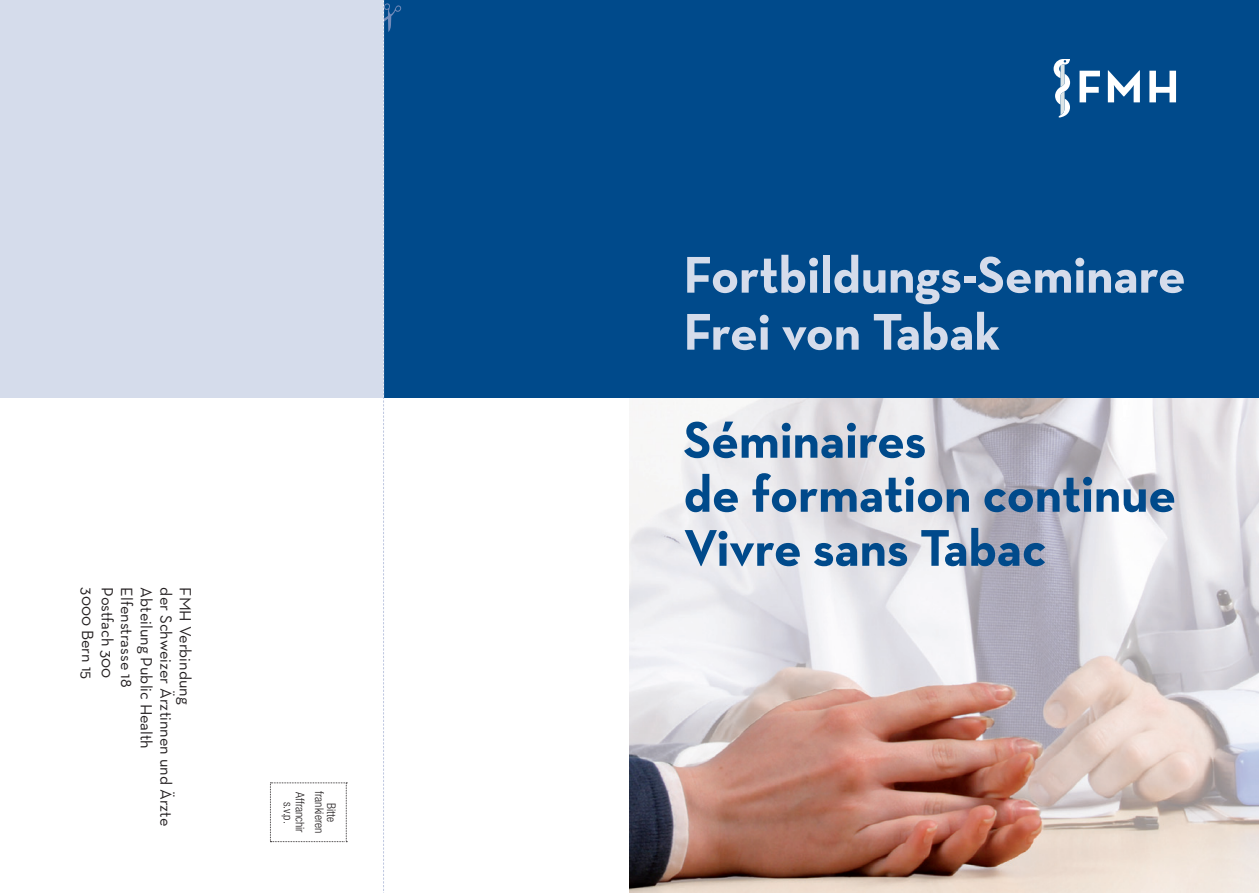
<style>
.page{position:relative;width:1259px;height:893px;background:#fff}
.page>*{position:absolute;margin:0;border:0;box-sizing:border-box;transform-origin:0 0}
.t1{font:700 52.5px/54px "Neutra Text";letter-spacing:-.005em;color:#004a8b}
.t2{font:700 52.5px/57px "Neutra Text";letter-spacing:-.005em;color:#d5dceb}
.t3{font:16.5px "Neutra Text";color:#231f20}
.t4{font:300 condensed 12px "Helvetica Neue";letter-spacing:-.005em;color:#231f20}
</style>
<div class="page">
<img style="left:629px;top:398px;width:630px;height:495px">
<div style="left:0;top:0;width:629px;height:398px;background:#d5dceb"></div>
<div style="left:383px;top:0;width:876px;height:398px;background:#004a8b"></div>
<svg style="left:1053px;top:59px;width:123px;height:58px"></svg>
<svg style="left:383px;top:0;width:18px;height:893px"></svg>
<svg style="left:270px;top:782px;width:77px;height:60px"></svg>
<p class="t3" style="left:98px;top:587px;width:93px;rotate:90deg">3000 Bern 15</p>
<p class="t3" style="left:117px;top:587px;width:92px;rotate:90deg">Postfach 300</p>
<p class="t3" style="left:137px;top:587px;width:101px;rotate:90deg">Elfenstrasse 18</p>
<p class="t3" style="left:156px;top:587px;width:163px;rotate:90deg">Abteilung Public Health</p>
<p class="t3" style="left:176px;top:587px;width:240px;rotate:90deg">der Schweizer Ärztinnen und Ärzte</p>
<p class="t3" style="left:195px;top:587px;width:118px;rotate:90deg">FMH Verbindung</p>
<p class="t4" style="left:307px;top:792px;width:42px;rotate:90deg">Affranchir</p>
<p class="t4" style="left:326px;top:791px;width:43px;rotate:90deg">frankieren</p>
<p class="t4" style="left:295px;top:801px;width:23px;rotate:90deg">s.v.p.</p>
<p class="t4" style="left:338px;top:803px;width:20px;rotate:90deg">Bitte</p>
<h1 class="t2" style="left:683px;top:245px;width:504px">Fortbildungs-Seminare<br>Frei von Tabak</h1>
<h1 class="t1" style="left:683px;top:412px;width:494px">Séminaires<br>de formation continue<br>Vivre sans Tabac</h1>
</div>
